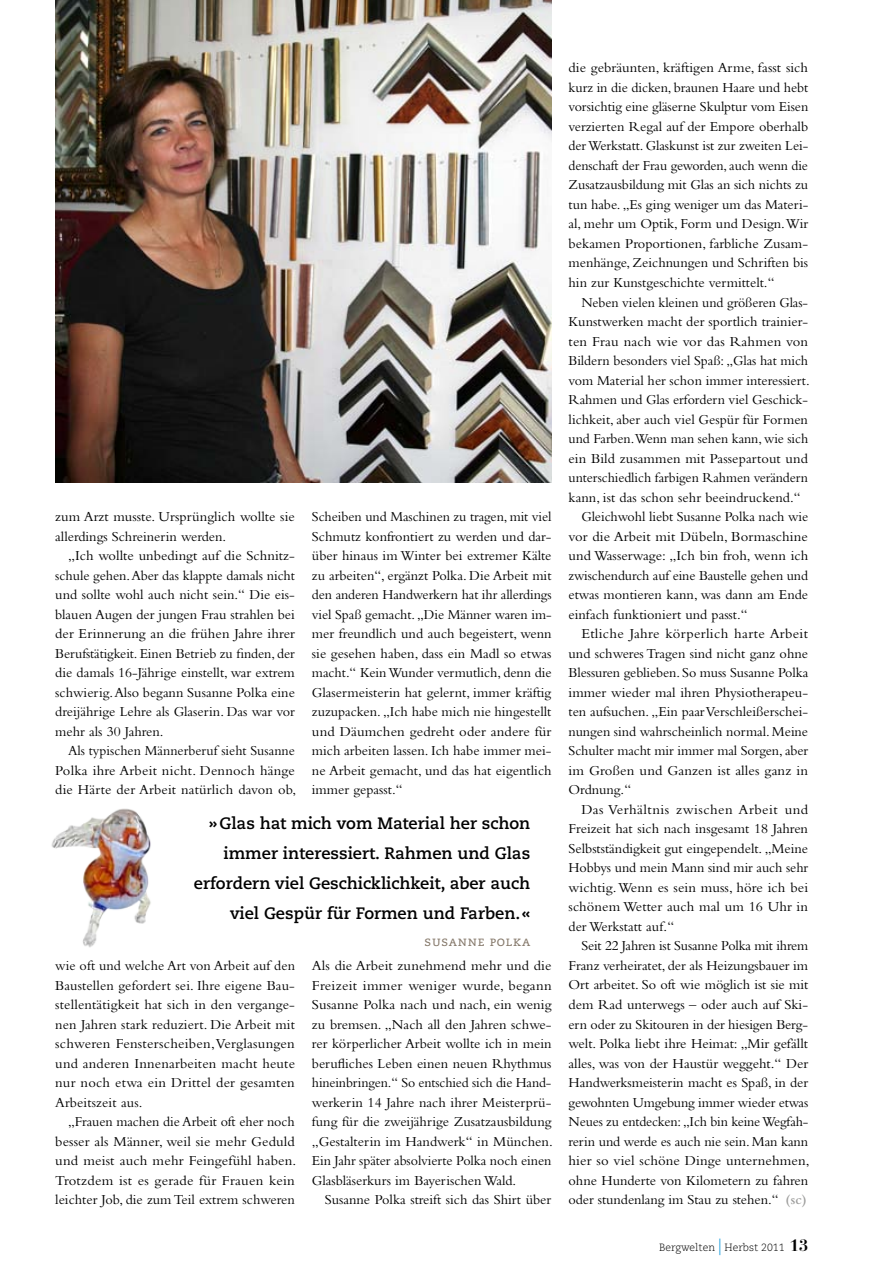
<style>
.page{position:relative;width:872px;height:1285px;background:#fff}
.page>*{position:absolute;margin:0;border:0;box-sizing:border-box;transform-origin:0 0}
.t1{font:700 16.5px/30px "Caecilia LT Std";color:#000;text-align:right}
.t2{font:14.25px/19.5px "Bembo Std";color:#000;text-align:justify}
.t3{font:14.25px "Bembo Std";letter-spacing:.02em;color:#000}
.t4{font:14.25px "Bembo Std";letter-spacing:.035em;color:#000}
.t5{font:13.5px "Caecilia LT Std";letter-spacing:.05em;color:#85786a}
.t6{font:300 10.5px "Caecilia LT Std";color:#000}
.s1{font-weight:600;color:#9d9d9c}
.s2{font-family:"Bauer Bodoni Std";font-weight:400;font-size:16.5px;color:#36a9e1}
.s3{font-family:"Bauer Bodoni Std";font-weight:700;font-size:16.5px}
</style>
<div class="page">
<img style="left:51px;top:808px;width:100px;height:140px">
<img style="left:55px;top:0;width:496px;height:482px">
<p class="t2" style="left:55px;top:506px;width:241px">zum Arzt musste. Ursprünglich wollte sie allerdings Schreinerin werden.</p>
<p class="t2" style="left:55px;top:545px;width:241px;text-indent:13px">„Ich wollte unbedingt auf die Schnitz&shy;schule gehen. Aber das klappte damals nicht und sollte wohl auch nicht sein.“ Die eis&shy;blauen Augen der jungen Frau strahlen bei der Erinnerung an die frühen Jahre ihrer Berufstätigkeit. Einen Betrieb zu finden, der die damals 16-Jährige einstellt, war extrem schwierig. Also begann Susanne Polka eine dreijährige Lehre als Glaserin. Das war vor mehr als 30 Jahren.</p>
<p class="t2" style="left:55px;top:740px;width:242px;text-indent:13px">Als typischen Männerberuf sieht Susanne Polka ihre Arbeit nicht. Dennoch hänge die Härte der Arbeit natürlich davon ob,</p>
<p class="t2" style="left:312px;top:506px;width:241px">Scheiben und Maschinen zu tragen, mit viel Schmutz konfrontiert zu werden und dar&shy;über hinaus im Winter bei extremer Kälte zu arbeiten“, ergänzt Polka. Die Arbeit mit den anderen Handwerkern hat ihr allerdings viel Spaß gemacht. „Die Männer waren im&shy;mer freundlich und auch begeistert, wenn sie gesehen haben, dass ein Madl so etwas macht.“ Kein Wunder vermutlich, denn die Glasermeisterin hat gelernt, immer kräftig zuzupacken. „Ich habe mich nie hingestellt und Däumchen gedreht oder andere für mich arbeiten lassen. Ich habe immer mei&shy;ne Arbeit gemacht, und das hat eigentlich immer gepasst.“</p>
<p class="t1" style="left:194px;top:808px;width:338px">»Glas hat mich vom Material her schon immer interessiert. Rahmen und Glas erfordern viel Geschicklichkeit, aber auch viel Gespür für Formen und Farben.«</p>
<p class="t5" style="left:424px;top:933px;width:107px">susanne polka</p>
<p class="t2" style="left:55px;top:955px;width:241px">wie oft und welche Art von Arbeit auf den Baustellen gefordert sei. Ihre eigene Bau&shy;stellentätigkeit hat sich in den vergange&shy;nen Jahren stark reduziert. Die Arbeit mit schweren Fensterscheiben, Verglasungen und anderen Innenarbeiten macht heute nur noch etwa ein Drittel der gesamten Arbeitszeit aus.</p>
<p class="t2" style="left:55px;top:1111px;width:243px;text-indent:13px">„Frauen machen die Arbeit oft eher noch besser als Männer, weil sie mehr Geduld und meist auch mehr Feingefühl haben.<br>Trotzdem ist es gerade für Frauen kein leichter Job, die zum Teil extrem schweren</p>
<p class="t2" style="left:312px;top:955px;width:242px">Als die Arbeit zunehmend mehr und die Freizeit immer weniger wurde, begann Susanne Polka nach und nach, ein wenig zu bremsen. „Nach all den Jahren schwe&shy;rer körperlicher Arbeit wollte ich in mein berufliches Leben einen neuen Rhythmus hineinbringen.“ So entschied sich die Hand&shy;werkerin 14 Jahre nach ihrer Meisterprü&shy;fung für die zweijährige Zusatzausbildung „Gestalterin im Handwerk“ in München.<br>Ein Jahr später absolvierte Polka noch einen Glasbläserkurs im Bayerischen Wald.</p>
<p class="t2" style="left:325px;top:1189px;width:228px">Susanne Polka streift sich das Shirt über</p>
<p class="t2" style="left:568px;top:58px;width:241px">die gebräunten, kräftigen Arme, fasst sich kurz in die dicken, braunen Haare und hebt vorsichtig eine gläserne Skulptur vom Eisen verzierten Regal auf der Empore oberhalb der Werkstatt. Glaskunst ist zur zweiten Lei&shy;denschaft der Frau geworden, auch wenn die Zusatzausbildung mit Glas an sich nichts zu tun habe. „Es ging weniger um das Materi&shy;al, mehr um Optik, Form und Design.Wir bekamen Proportionen, farbliche Zusam&shy;menhänge, Zeichnungen und Schriften bis hin zur Kunstgeschichte vermittelt.“</p>
<p class="t2" style="left:581px;top:292px;width:228px">Neben vielen kleinen und größeren Glas-</p>
<p class="t2" style="left:568px;top:311px;width:241px">Kunstwerken macht der sportlich trainier-</p>
<p class="t2" style="left:568px;top:331px;width:241px">ten Frau nach wie vor das Rahmen von</p>
<p class="t2" style="left:568px;top:350px;width:241px">Bildern besonders viel Spaß: „Glas hat mich</p>
<p class="t2" style="left:568px;top:370px;width:243px">vom Material her schon immer interessiert.</p>
<p class="t2" style="left:568px;top:389px;width:241px">Rahmen und Glas erfordern viel Geschick-</p>
<p class="t2" style="left:568px;top:409px;width:241px">lichkeit, aber auch viel Gespür für Formen</p>
<p class="t2" style="left:568px;top:428px;width:241px">und Farben.Wenn man sehen kann, wie sich</p>
<p class="t2" style="left:568px;top:448px;width:241px">ein Bild zusammen mit Passepartout und</p>
<p class="t2" style="left:568px;top:467px;width:241px">unterschiedlich farbigen Rahmen verändern</p>
<p class="t2" style="left:568px;top:487px;width:234px">kann, ist das schon sehr beeindruckend.“</p>
<p class="t2" style="left:581px;top:506px;width:228px">Gleichwohl liebt Susanne Polka nach wie</p>
<p class="t2" style="left:568px;top:526px;width:241px">vor die Arbeit mit Dübeln, Bormaschine</p>
<p class="t2" style="left:568px;top:545px;width:241px">und Wasserwage: „Ich bin froh, wenn ich</p>
<p class="t2" style="left:568px;top:565px;width:241px">zwischendurch auf eine Baustelle gehen und</p>
<p class="t2" style="left:568px;top:584px;width:241px">etwas montieren kann, was dann am Ende</p>
<p class="t2" style="left:568px;top:604px;width:181px">einfach funktioniert und passt.“</p>
<p class="t3" style="left:581px;top:625px;width:228px">Etliche Jahre körperlich harte Arbeit</p>
<p class="t2" style="left:568px;top:643px;width:241px">und schweres Tragen sind nicht ganz ohne</p>
<p class="t2" style="left:568px;top:662px;width:241px">Blessuren geblieben. So muss Susanne Polka</p>
<p class="t2" style="left:568px;top:682px;width:241px">immer wieder mal ihren Physiotherapeu-</p>
<p class="t2" style="left:568px;top:701px;width:241px">ten aufsuchen. „Ein paar Verschleißerschei-</p>
<p class="t2" style="left:568px;top:721px;width:241px">nungen sind wahrscheinlich normal. Meine</p>
<p class="t2" style="left:568px;top:740px;width:241px">Schulter macht mir immer mal Sorgen, aber</p>
<p class="t2" style="left:568px;top:760px;width:241px">im Großen und Ganzen ist alles ganz in</p>
<p class="t2" style="left:568px;top:779px;width:64px">Ordnung.“</p>
<p class="t4" style="left:581px;top:801px;width:228px">Das Verhältnis zwischen Arbeit und</p>
<p class="t2" style="left:568px;top:818px;width:241px">Freizeit hat sich nach insgesamt 18 Jahren</p>
<p class="t2" style="left:568px;top:838px;width:241px">Selbstständigkeit gut eingependelt. „Meine</p>
<p class="t2" style="left:568px;top:857px;width:241px">Hobbys und mein Mann sind mir auch sehr</p>
<p class="t2" style="left:568px;top:877px;width:241px">wichtig. Wenn es sein muss, höre ich bei</p>
<p class="t2" style="left:568px;top:896px;width:241px">schönem Wetter auch mal um 16 Uhr in</p>
<p class="t2" style="left:568px;top:916px;width:107px">der Werkstatt auf.“</p>
<p class="t2" style="left:581px;top:935px;width:228px">Seit 22 Jahren ist Susanne Polka mit ihrem</p>
<p class="t2" style="left:568px;top:955px;width:241px">Franz verheiratet, der als Heizungsbauer im</p>
<p class="t2" style="left:568px;top:974px;width:241px">Ort arbeitet. So oft wie möglich ist sie mit</p>
<p class="t2" style="left:568px;top:994px;width:241px">dem Rad unterwegs – oder auch auf Ski-</p>
<p class="t2" style="left:568px;top:1013px;width:241px">ern oder zu Skitouren in der hiesigen Berg-</p>
<p class="t2" style="left:568px;top:1033px;width:241px">welt. Polka liebt ihre Heimat: „Mir gefällt</p>
<p class="t2" style="left:568px;top:1052px;width:241px">alles, was von der Haustür weggeht.“ Der</p>
<p class="t2" style="left:568px;top:1072px;width:241px">Handwerksmeisterin macht es Spaß, in der</p>
<p class="t2" style="left:568px;top:1091px;width:241px">gewohnten Umgebung immer wieder etwas</p>
<p class="t2" style="left:568px;top:1111px;width:241px">Neues zu entdecken: „Ich bin keine Wegfah-</p>
<p class="t2" style="left:568px;top:1130px;width:241px">rerin und werde es auch nie sein. Man kann</p>
<p class="t2" style="left:568px;top:1150px;width:242px">hier so viel schöne Dinge unternehmen,</p>
<p class="t2" style="left:568px;top:1169px;width:241px">ohne Hunderte von Kilometern zu fahren</p>
<p class="t2" style="left:568px;top:1189px;width:240px">oder stundenlang im Stau zu stehen.“ <span class="s1">(sc)</span></p>
<p class="t6" style="left:659px;top:1240px;width:151px">Bergwelten <span class="s2">|</span> Herbst 2011 <span class="s3">13</span></p>
</div>
